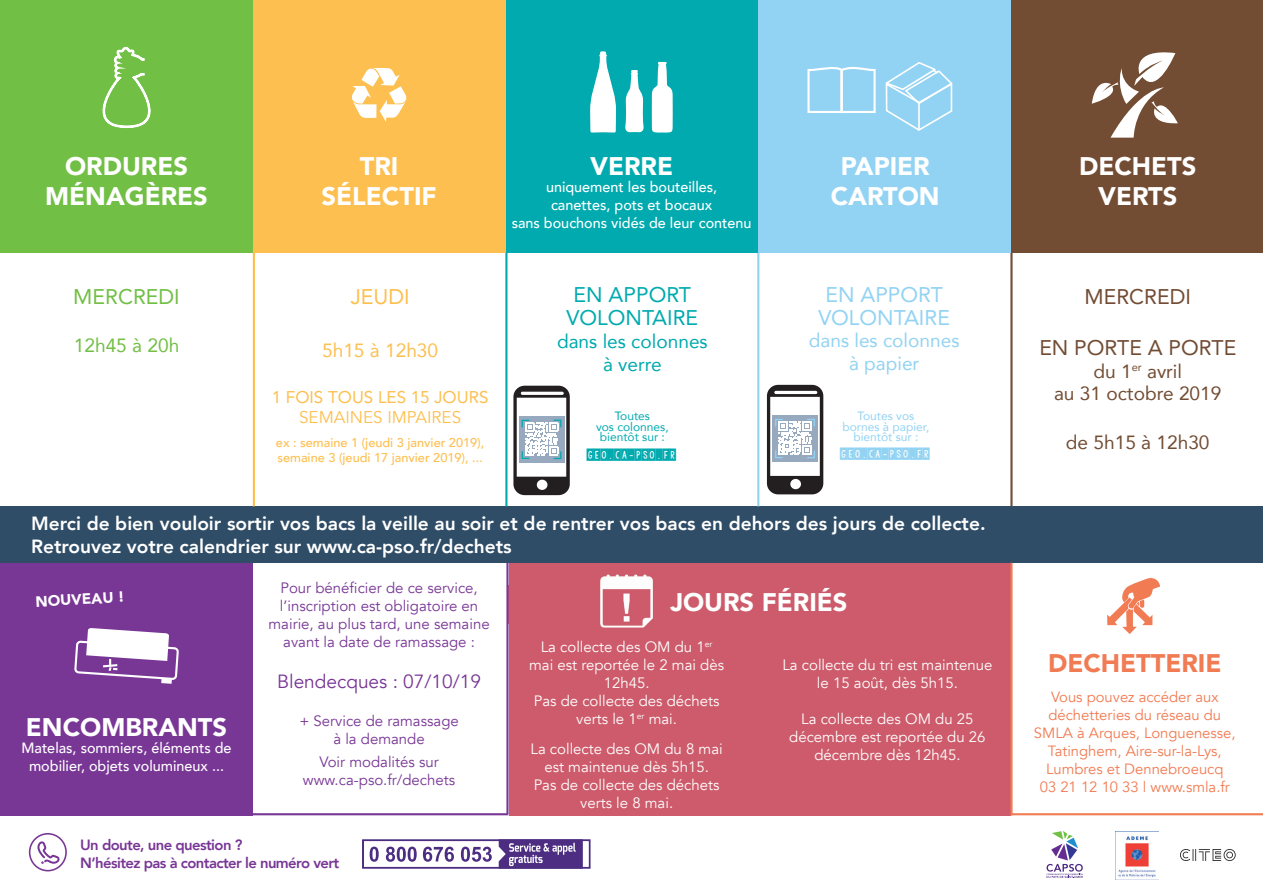
<style>
.page{position:relative;width:1263px;height:893px;background:#fff}
.page>*{position:absolute;margin:0;border:0;box-sizing:border-box;transform-origin:0 0}
.t1{font:900 25.5px/30.6px "Avenir";color:#fff;text-align:center}
.t2{font:900 25.5px "Avenir";color:#f17b53}
.t3{font:21.15px "Avenir";color:#724c33}
.t4{font:21.15px/23.4px "Avenir";color:#00aaaf;text-align:center}
.t5{font:21.15px/23.4px "Avenir";color:#92d3f3;text-align:center}
.t6{font:21.15px "Avenir";color:#71bf44}
.t7{font:21.15px "Avenir";color:#fdbf4f}
.t8{font:800 19.05px/23px "Avenir";color:#fff}
.t9{font:19.05px/23px "Avenir";color:#724c33;text-align:center}
.t10{font:19.05px/23px "Avenir";color:#92d3f3;text-align:center}
.t11{font:19.05px/23px "Avenir";color:#00aaaf;text-align:center}
.t12{font:19.05px "Avenir";color:#783695}
.t13{font:19.05px "Avenir";color:#fdbf4f}
.t14{font:19.05px "Avenir";color:#71bf44}
.t15{font:16.95px "Avenir";color:#fdbf4f}
.t16{font:16.95px "Avenir";color:#fdbf4f}
.t17{font:16.5px "KG Defying Gravity Bounce";color:#00aaaf}
.t18{font:16.5px "KG Defying Gravity Bounce";color:#92d3f3}
.t19{font:15px/18px "Avenir";color:#fff;text-align:center}
.t20{font:15px/18px "Avenir";color:#783695;text-align:center}
.t21{font:900 15px "Avenir";color:#fff}
.t22{font:14.85px/17.9px "Avenir";color:#f17b53;text-align:center}
.t23{font:500 14.85px/17.9px "Avenir";color:#fff;text-align:center}
.t24{font:800 14.85px/17.9px "Avenir";letter-spacing:-.04em;color:#783695}
.t25{font:500 12.75px/15.3px "Avenir";color:#fdbf4f}
.t26{font:12px/10.5px "Avenir";color:#92d3f3;text-align:center}
.t27{font:12px/10.5px "Avenir";color:#00aaaf;text-align:center}
</style>
<div class="page">
<div style="left:0;top:0;width:253px;height:253px;background:#71bf44"></div>
<div style="left:1010px;top:0;width:253px;height:253px;background:#724c33"></div>
<div style="left:0;top:506px;width:1263px;height:57px;background:#304d67"></div>
<hr style="left:253px;top:253px;width:2px;height:253px;background:#fdbf4f">
<div style="left:0;top:563px;width:253px;height:252px;background:#783695"></div>
<div style="left:508px;top:563px;width:502px;height:252px;background:#cd5b6b"></div>
<hr style="left:1010px;top:253px;width:2px;height:253px;background:#724c33">
<svg style="left:102px;top:46px;width:49px;height:82px"></svg>
<div style="left:29px;top:833px;width:38px;height:38px;border:2px solid #783695;border-radius:50%"></div>
<svg style="left:35px;top:841px;width:25px;height:24px"></svg>
<svg style="left:1046px;top:831px;width:37px;height:47px"></svg>
<svg style="left:1180px;top:849px;width:56px;height:12px"></svg>
<img style="left:1118px;top:836px;width:38px;height:42px">
<svg style="left:1092px;top:52px;width:86px;height:86px"></svg>
<svg style="left:74px;top:628px;width:105px;height:56px"></svg>
<hr style="left:506px;top:563px;width:2px;height:251px;background:#783695">
<svg style="left:1107px;top:578px;width:53px;height:56px"></svg>
<hr style="left:1010px;top:563px;width:2px;height:252px;background:#f17b53">
<svg style="left:362px;top:839px;width:229px;height:30px"></svg>
<hr style="left:1011px;top:813px;width:252px;height:2px;background:#f17b53">
<hr style="left:253px;top:813px;width:255px;height:2px;background:#783695">
<img style="left:600px;top:574px;width:53px;height:54px">
<img style="left:600px;top:585px;width:53px;height:39px">
<div style="left:505px;top:0;width:253px;height:253px;background:#00aaaf"></div>
<div style="left:758px;top:0;width:252px;height:253px;background:#92d3f3"></div>
<div style="left:253px;top:0;width:252px;height:253px;background:#fdbf4f"></div>
<svg style="left:590px;top:51px;width:26px;height:82px"></svg>
<hr style="left:505px;top:253px;width:2px;height:253px;background:#00aaaf">
<hr style="left:757px;top:253px;width:2px;height:253px;background:#92d3f3">
<svg style="left:625px;top:70px;width:19px;height:62px"></svg>
<svg style="left:652px;top:62px;width:21px;height:71px"></svg>
<svg style="left:807px;top:67px;width:69px;height:46px"></svg>
<hr style="left:841px;top:73px;width:1px;height:35px;background:#fff">
<svg style="left:351px;top:68px;width:56px;height:54px"></svg>
<svg style="left:885px;top:62px;width:68px;height:69px"></svg>
<svg style="left:513px;top:386px;width:57px;height:109px"></svg>
<svg style="left:767px;top:385px;width:56px;height:109px"></svg>
<h1 class="t1" style="left:45px;top:150px;width:164px">ORDURES<br>MÉNAGÈRES</h1>
<h2 class="t6" style="left:73px;top:279px;width:108px">MERCREDI</h2>
<p class="t14" style="left:74px;top:330px;width:107px">12h45 à 20h</p>
<h1 class="t1" style="left:322px;top:150px;width:117px">TRI<br>SÉLECTIF</h1>
<h1 class="t1" style="left:590px;top:150px;width:84px">VERRE</h1>
<p class="t23" style="left:512px;top:177px;width:241px">uniquement les bouteilles,<br>canettes, pots et bocaux<br>sans bouchons vidés de leur contenu</p>
<h2 class="t7" style="left:351px;top:279px;width:60px">JEUDI</h2>
<p class="t13" style="left:322px;top:335px;width:118px">5h15 à 12h30</p>
<p class="t15" style="left:272px;top:383px;width:218px">1 FOIS TOUS LES 15 JOURS</p>
<p class="t16" style="left:299px;top:407px;width:163px">SEMAINES IMPAIRES</p>
<p class="t25" style="left:276px;top:434px;width:210px">ex : semaine 1 (jeudi 3 janvier 2019), semaine 3 (jeudi 17 janvier 2019), ...</p>
<h2 class="t4" style="left:566px;top:282px;width:133px">EN APPORT<br>VOLONTAIRE</h2>
<p class="t11" style="left:557px;top:329px;width:152px">dans les colonnes à verre</p>
<p class="t27" style="left:596px;top:410px;width:74px">Toutes<br>vos colonnes, bientôt sur :</p>
<p class="t17" style="left:587px;top:445px;width:91px">GEO.CA-PSO.FR</p>
<h1 class="t1" style="left:831px;top:150px;width:110px">PAPIER<br>CARTON</h1>
<h2 class="t5" style="left:818px;top:282px;width:133px">EN APPORT<br>VOLONTAIRE</h2>
<p class="t10" style="left:809px;top:329px;width:152px">dans les colonnes à papier</p>
<p class="t26" style="left:842px;top:410px;width:88px">Toutes vos bornes à papier, bientôt sur :</p>
<p class="t18" style="left:840px;top:444px;width:91px">GEO.CA-PSO.FR</p>
<p class="t8" style="left:31px;top:512px;width:956px">Merci de bien vouloir sortir vos bacs la veille au soir et de rentrer vos bacs en dehors des jours de collecte.<br>Retrouvez votre calendrier sur www.ca-pso.fr/dechets</p>
<p class="t21" style="left:35px;top:589px;width:91px;rotate:-3deg">NOUVEAU !</p>
<h1 class="t1" style="left:26px;top:711px;width:203px">ENCOMBRANTS</h1>
<p class="t23" style="left:21px;top:738px;width:212px">Matelas, sommiers, éléments de mobilier, objets volumineux ...</p>
<p class="t20" style="left:268px;top:579px;width:223px">Pour bénéficier de ce service, l’inscription est obligatoire en mairie, au plus tard, une semaine avant la date de ramassage :</p>
<p class="t12" style="left:277px;top:670px;width:206px">Blendecques : 07/10/19</p>
<p class="t20" style="left:299px;top:712px;width:161px">+ Service de ramassage à la demande</p>
<p class="t20" style="left:303px;top:753px;width:154px">Voir modalités sur www.ca-pso.fr/dechets</p>
<p class="t24" style="left:80px;top:836px;width:261px">Un doute, une question ?<br>N’hésitez pas à contacter le numéro vert</p>
<h1 class="t1" style="left:670px;top:586px;width:179px">JOURS FÉRIÉS</h1>
<p class="t19" style="left:529px;top:638px;width:196px">La collecte des OM du 1<sup>er </sup>mai est reportée le 2 mai dès<br>12h45.<br>Pas de collecte des déchets verts le 1<sup>er</sup> mai.</p>
<p class="t19" style="left:530px;top:740px;width:194px">La collecte des OM du 8 mai est maintenue dès 5h15.<br>Pas de collecte des déchets verts le 8 mai.</p>
<p class="t19" style="left:782px;top:656px;width:211px">La collecte du tri est maintenue le 15 août, dès 5h15.</p>
<p class="t19" style="left:789px;top:710px;width:198px">La collecte des OM du 25 décembre est reportée du 26 décembre dès 12h45.</p>
<h1 class="t1" style="left:1079px;top:150px;width:119px">DECHETS<br>VERTS</h1>
<h2 class="t3" style="left:1084px;top:279px;width:108px">MERCREDI</h2>
<h2 class="t3" style="left:1039px;top:330px;width:198px">EN PORTE A PORTE</h2>
<p class="t9" style="left:1054px;top:359px;width:169px">du 1<sup>er</sup> avril<br>au 31 octobre 2019</p>
<p class="t9" style="left:1066px;top:430px;width:145px">de 5h15 à 12h30</p>
<h1 class="t2" style="left:1048px;top:641px;width:175px">DECHETTERIE</h1>
<p class="t22" style="left:1034px;top:689px;width:203px">Vous pouvez accéder aux déchetteries du réseau du<br>SMLA à Arques, Longuenesse,<br>Tatinghem, Aire-sur-la-Lys,<br>Lumbres et Dennebroeucq<br>03 21 12 10 33 l www.smla.fr</p>
</div>
